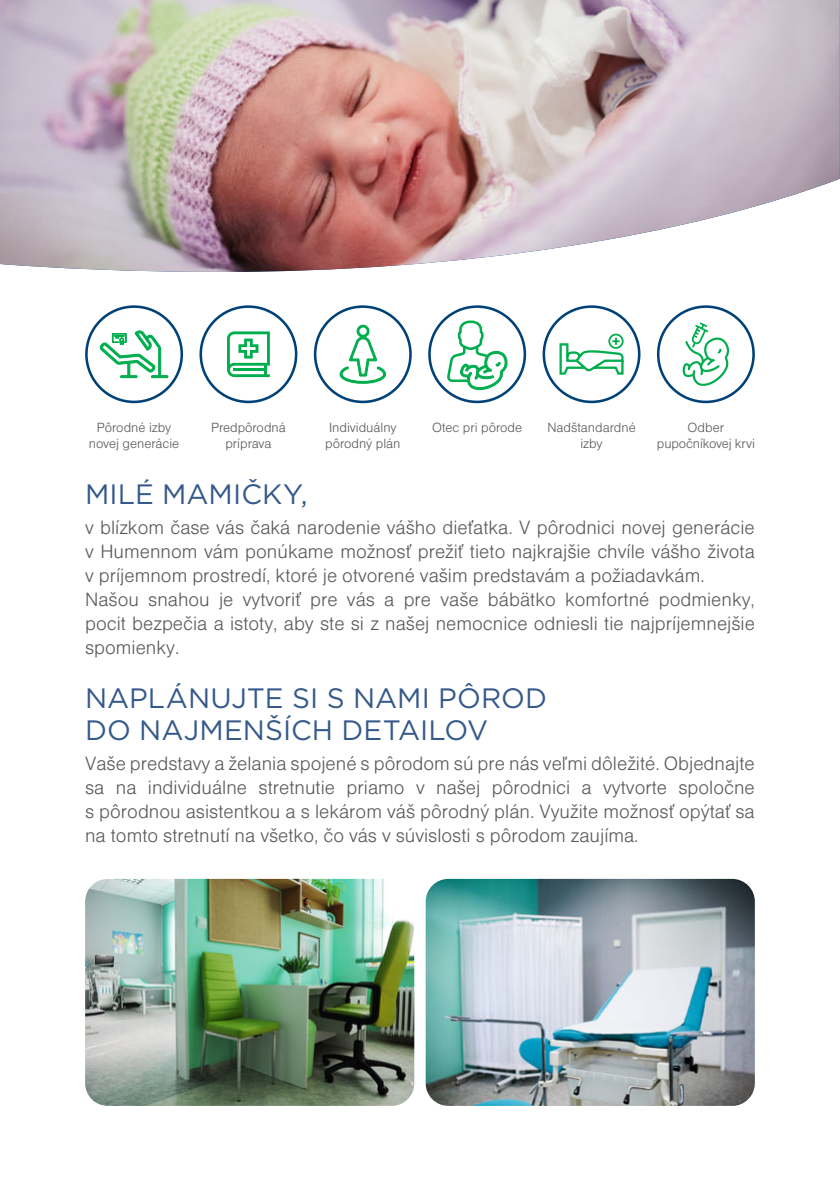
<style>
.page{position:relative;width:840px;height:1191px;background:#fff}
.page>*{position:absolute;margin:0;border:0;box-sizing:border-box;transform-origin:0 0}
.t1{font:28px/32px "Gotham";color:#35598b}
.t2{font:20px/24px "Nimbus Sans DOT Ligh";color:#58595b}
.t3{font:13.8px/16.6px "Nimbus Sans DOT Ligh";color:#58595b;text-align:center}
</style>
<div class="page">
<img style="left:0;top:0;width:839px;height:272px">
<img style="left:425px;top:879px;width:329px;height:227px">
<img style="left:85px;top:879px;width:329px;height:227px">
<div style="left:314px;top:305px;width:97px;height:98px;border:3px solid #004278;border-radius:50%"></div>
<svg style="left:339px;top:324px;width:47px;height:60px"></svg>
<div style="left:199px;top:305px;width:98px;height:98px;border:3px solid #004278;border-radius:50%"></div>
<svg style="left:227px;top:331px;width:43px;height:46px"></svg>
<div style="left:85px;top:305px;width:98px;height:98px;border:3px solid #004278;border-radius:50%"></div>
<svg style="left:99px;top:330px;width:69px;height:48px"></svg>
<div style="left:542px;top:305px;width:98px;height:98px;border:3px solid #004278;border-radius:50%"></div>
<svg style="left:559px;top:333px;width:65px;height:42px"></svg>
<div style="left:428px;top:305px;width:98px;height:98px;border:3px solid #004278;border-radius:50%"></div>
<svg style="left:447px;top:320px;width:60px;height:70px"></svg>
<div style="left:656px;top:305px;width:98px;height:98px;border:3px solid #004278;border-radius:50%"></div>
<svg style="left:682px;top:322px;width:48px;height:64px"></svg>
<p class="t3" style="left:89px;top:418px;width:92px">Pôrodné izby novej generácie</p>
<p class="t3" style="left:547px;top:418px;width:90px">Nadštandardné izby</p>
<p class="t3" style="left:211px;top:418px;width:76px">Predpôrodná príprava</p>
<p class="t3" style="left:325px;top:418px;width:77px;text-align:left">Individuálny pôrodný plán</p>
<p class="t3" style="left:432px;top:418px;width:91px">Otec pri pôrode</p>
<p class="t3" style="left:656px;top:418px;width:99px">Odber pupočníkovej krvi</p>
<h1 class="t1" style="left:85px;top:478px;width:224px">MILÉ MAMIČKY,</h1>
<p class="t2" style="left:85px;top:515px;width:671px">v blízkom čase vás čaká narodenie vášho dieťatka. V pôrodnici novej generácie v Humennom vám ponúkame možnosť prežiť tieto najkrajšie chvíle vášho života v príjemnom prostredí, ktoré je otvorené vašim predstavám a požiadavkám.<br>Našou snahou je vytvoriť pre vás a pre vaše bábätko komfortné podmienky, pocit bezpečia a istoty, aby ste si z našej nemocnice odniesli tie najpríjemnejšie spomienky.</p>
<h1 class="t1" style="left:85px;top:682px;width:463px">NAPLÁNUJTE SI S NAMI PÔROD<br>DO NAJMENŠÍCH DETAILOV</h1>
<p class="t2" style="left:85px;top:751px;width:671px;text-align:justify">Vaše predstavy a želania spojené s pôrodom sú pre nás veľmi dôležité. Objednajte sa na individuálne stretnutie priamo v našej pôrodnici a vytvorte spoločne s pôrodnou asistentkou a s lekárom váš pôrodný plán. Využite možnosť opýtať sa na tomto stretnutí na všetko, čo vás v súvislosti s pôrodom zaujíma.</p>
</div>
